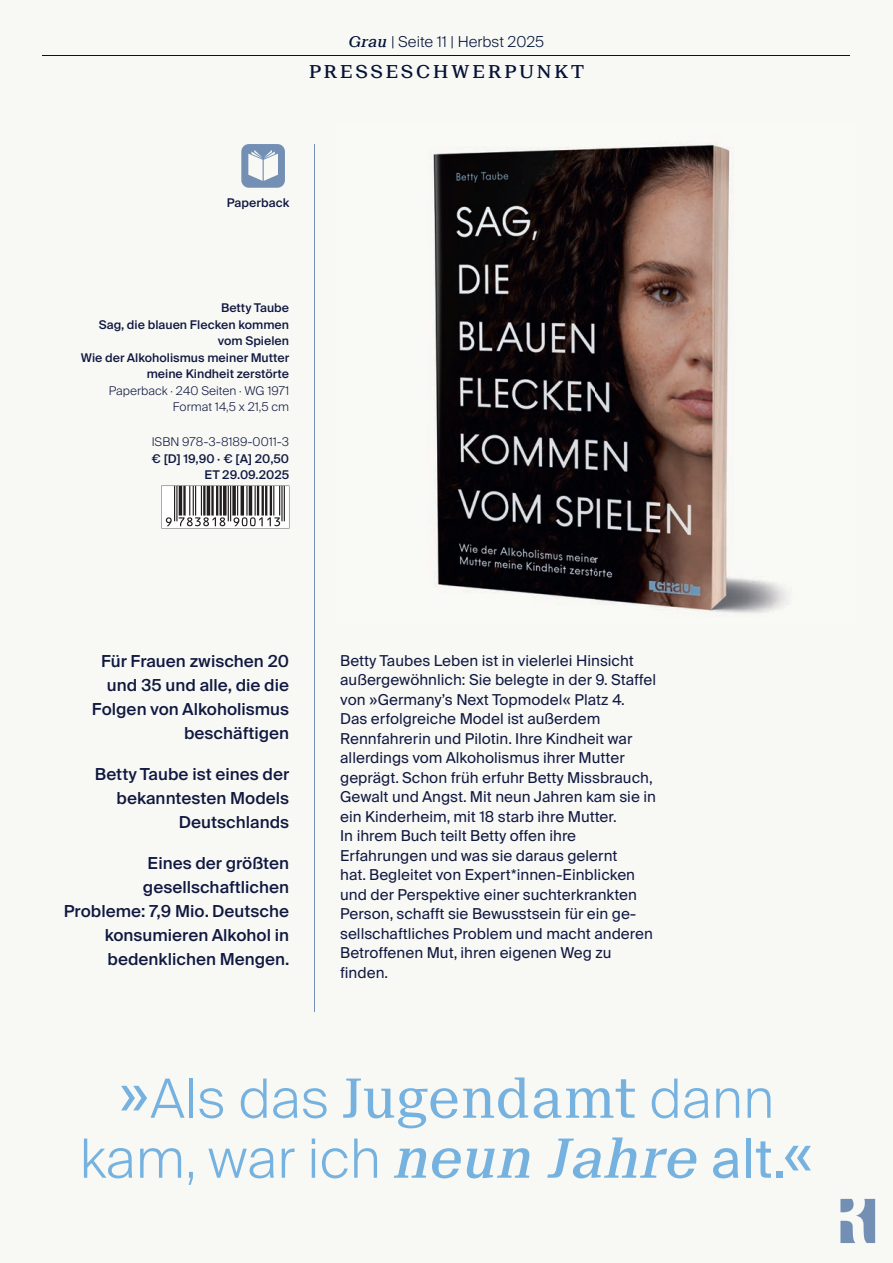
<style>
.page{position:relative;width:893px;height:1263px;background:#f8f8f5}
.page>*{position:absolute;margin:0;border:0;box-sizing:border-box;transform-origin:0 0}
.t1{font:300 54px/60px "Suisse Intl";color:#75b2df;text-align:center}
.t2{font:500 18px "Suisse Neue";letter-spacing:.15em;color:#061236}
.t3{font:500 16.5px/24px "Suisse Intl";color:#101840;text-align:right}
.t4{font:15px/19.5px "Suisse Intl";color:#101840}
.t5{font:300 15px "Suisse Intl";color:#021236}
.t6{font:500 12px/16.5px "Suisse Intl";color:#101840;text-align:right}
.t7{font:300 12px/16.5px "Suisse Intl";color:#101840;text-align:right}
.s1{font-family:"Suisse Neue";font-weight:500;font-style:italic}
.s2{font-weight:400}
.s3{font-family:"Suisse Neue";font-weight:400}
</style>
<div class="page">
<svg style="left:161px;top:486px;width:124px;height:42px"></svg>
<hr style="left:43px;top:55px;width:807px;height:1px;background:#021236">
<hr style="left:314px;top:145px;width:1px;height:867px;background:#7390b4">
<img style="left:433px;top:141px;width:353px;height:472px">
<svg style="left:840px;top:1199px;width:35px;height:44px"></svg>
<p class="t5" style="left:349px;top:31px;width:197px"><span class="s1">Grau</span> | Seite 11 | Herbst 2025</p>
<p class="t2" style="left:309px;top:61px;width:277px">PRESSESCHWERPUNKT</p>
<p class="t6" style="left:227px;top:195px;width:64px">Paperback</p>
<p class="t6" style="left:81px;top:300px;width:210px">Betty Taube<br>Sag, die blauen Flecken kommen vom Spielen<br>Wie der Alkoholismus meiner Mutter meine Kindheit zerstörte</p>
<p class="t7" style="left:109px;top:383px;width:182px">Paperback · 240 Seiten · WG 1971<br>Format 14,5 x 21,5 cm</p>
<p class="t7" style="left:152px;top:434px;width:139px">ISBN 978-3-8189-0011-3</p>
<p class="t6" style="left:151px;top:450px;width:139px">€ [D] 19,90 · € [A] 20,50<br>ET 29.09.2025</p>
<p class="t3" style="left:92px;top:650px;width:199px">Für Frauen zwischen 20 und 35 und alle, die die<br>Folgen von Alkoholismus beschäftigen</p>
<p class="t3" style="left:95px;top:763px;width:196px">Betty Taube ist eines der bekanntesten Models<br>Deutschlands</p>
<p class="t3" style="left:64px;top:852px;width:227px">Eines der größten gesellschaftlichen<br>Probleme: 7,9 Mio. Deutsche konsumieren Alkohol in bedenklichen Mengen.</p>
<p class="t4" style="left:340px;top:651px;width:317px">Betty Taubes Leben ist in vielerlei Hinsicht außergewöhnlich: Sie belegte in der 9. Staffel von »Germanyʼs Next Topmodel« Platz 4.<br>Das erfolgreiche Model ist außerdem Rennfahrerin und Pilotin. Ihre Kindheit war allerdings vom Alkoholismus ihrer Mutter geprägt. Schon früh erfuhr Betty Missbrauch, Gewalt und Angst. Mit neun Jahren kam sie in ein Kinderheim, mit 18 starb ihre Mutter.<br>In ihrem Buch teilt Betty offen ihre Erfahrungen und was sie daraus gelernt<br>hat. Begleitet von Expert*innen-Einblicken und der Perspektive einer suchterkrankten Person, schafft sie Bewusstsein für ein ge&shy;sellschaftliches Problem und macht anderen Betroffenen Mut, ihren eigenen Weg zu finden.</p>
<h1 class="t1" style="left:80px;top:1070px;width:735px"><span class="s2">»</span>Als das <span class="s3">Jugendamt</span> dann kam, war ich <span class="s1">neun Jahre</span> <span class="s2">alt.«</span></h1>
</div>
